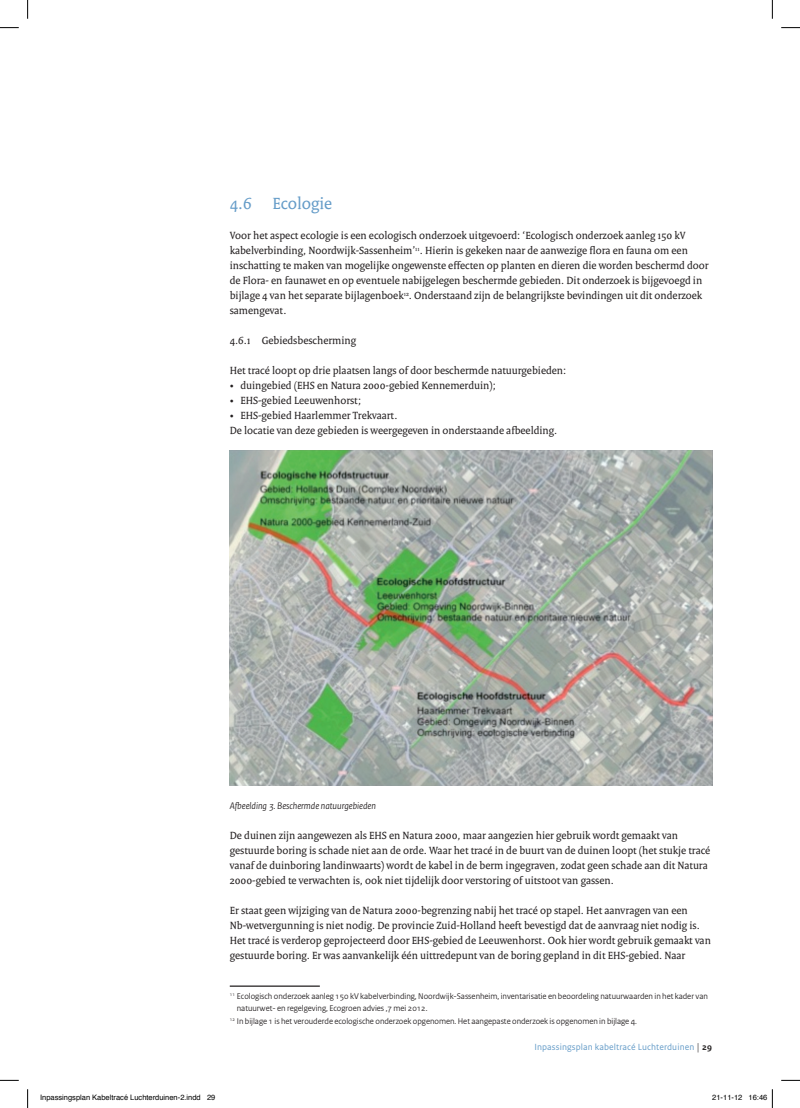
<style>
.page{position:relative;width:800px;height:1108px;background:#fff}
.page>*{position:absolute;margin:0;border:0;box-sizing:border-box;transform-origin:0 0}
.t1{font:17.5px "Rijksoverheid Serif";color:#659cc8}
.t2{font:11.25px/15px "Rijksoverheid Serif";color:#231f20}
.t3{font:italic 10px "Rijksoverheid Sans";color:#231f20}
.t4{font:9.38px "Rijksoverheid Sans Text";letter-spacing:.01em;color:#659cc8}
.t5{font:8.75px "Rijksoverheid Sans";color:#231f20}
.t6{font:7.5px "Helvetica";color:#000}
.s1{font-family:"Rijksoverheid Serif";color:#231f20}
.s2{font-family:"Rijksoverheid Sans";font-weight:700;color:#231f20}
</style>
<div class="page">
<img style="left:230px;top:450px;width:481px;height:335px">
<hr style="left:230px;top:985px;width:90px;height:1px;background:#231f20">
<svg style="left:0;top:27px;width:19px;height:1px"></svg>
<svg style="left:781px;top:27px;width:18px;height:1px"></svg>
<svg style="left:0;top:1079px;width:19px;height:2px"></svg>
<svg style="left:781px;top:1079px;width:18px;height:2px"></svg>
<svg style="left:27px;top:0;width:1px;height:19px"></svg>
<svg style="left:27px;top:1089px;width:1px;height:19px"></svg>
<svg style="left:771px;top:0;width:1px;height:19px"></svg>
<svg style="left:771px;top:1089px;width:1px;height:19px"></svg>
<h1 class="t1" style="left:230px;top:193px;width:104px">4.6 Ecologie</h1>
<p class="t2" style="left:230px;top:228px;width:480px">Voor het aspect ecologie is een ecologisch onderzoek uitgevoerd: ‘Ecologisch onderzoek aanleg 150 kV kabelverbinding, Noordwijk-Sassenheim’<sup>11</sup>. Hierin is gekeken naar de aanwezige flora en fauna om een inschatting te maken van mogelijke ongewenste effecten op planten en dieren die worden beschermd door de Flora- en faunawet en op eventuele nabijgelegen beschermde gebieden. Dit onderzoek is bijgevoegd in bijlage 4 van het separate bijlagenboek<sup>12</sup>. Onderstaand zijn de belangrijkste bevindingen uit dit onderzoek samengevat.</p>
<p class="t2" style="left:230px;top:333px;width:128px">4.6.1 Gebiedsbescherming</p>
<p class="t2" style="left:230px;top:363px;width:338px">Het tracé loopt op drie plaatsen langs of door beschermde natuurgebieden:</p>
<p class="t2" style="left:230px;top:378px;width:267px">• duingebied (EHS en Natura 2000-gebied Kennemerduin);</p>
<p class="t2" style="left:230px;top:393px;width:133px">• EHS-gebied Leeuwenhorst;</p>
<p class="t2" style="left:230px;top:408px;width:329px">• EHS-gebied Haarlemmer Trekvaart.<br>De locatie van deze gebieden is weergegeven in onderstaande afbeelding.</p>
<p class="t3" style="left:230px;top:800px;width:148px">Afbeelding 3. Beschermde natuurgebieden</p>
<p class="t2" style="left:230px;top:828px;width:482px">De duinen zijn aangewezen als EHS en Natura 2000, maar aangezien hier gebruik wordt gemaakt van gestuurde boring is schade niet aan de orde. Waar het tracé in de buurt van de duinen loopt (het stukje tracé vanaf de duinboring landinwaarts) wordt de kabel in de berm ingegraven, zodat geen schade aan dit Natura 2000-gebied te verwachten is, ook niet tijdelijk door verstoring of uitstoot van gassen.</p>
<p class="t2" style="left:230px;top:903px;width:482px">Er staat geen wijziging van de Natura 2000-begrenzing nabij het tracé op stapel. Het aanvragen van een Nb-wetvergunning is niet nodig. De provincie Zuid-Holland heeft bevestigd dat de aanvraag niet nodig is.<br>Het tracé is verderop geprojecteerd door EHS-gebied de Leeuwenhorst. Ook hier wordt gebruik gemaakt van gestuurde boring. Er was aanvankelijk één uittredepunt van de boring gepland in dit EHS-gebied. Naar</p>
<p class="t5" style="left:230px;top:990px;width:479px"><sup>11</sup> Ecologisch onderzoek aanleg 150 kV kabelverbinding, Noordwijk-Sassenheim, inventarisatie en beoordeling natuurwaarden in het kader van</p>
<p class="t5" style="left:237px;top:1003px;width:192px">natuurwet- en regelgeving, Ecogroen advies ,7 mei 2012.</p>
<p class="t5" style="left:230px;top:1015px;width:408px"><sup>12</sup> In bijlage 1 is het verouderde ecologische onderzoek opgenomen. Het aangepaste onderzoek is opgenomen in bijlage 4.</p>
<p class="t4" style="left:534px;top:1041px;width:179px">Inpassingsplan kabeltracé Luchterduinen <span class="s1">|</span> <span class="s2">29</span></p>
<p class="t6" style="left:40px;top:1092px;width:177px">Inpassingsplan Kabeltracé Luchterduinen-2.indd 29</p>
<p class="t6" style="left:712px;top:1092px;width:57px">21-11-12 16:46</p>
</div>
